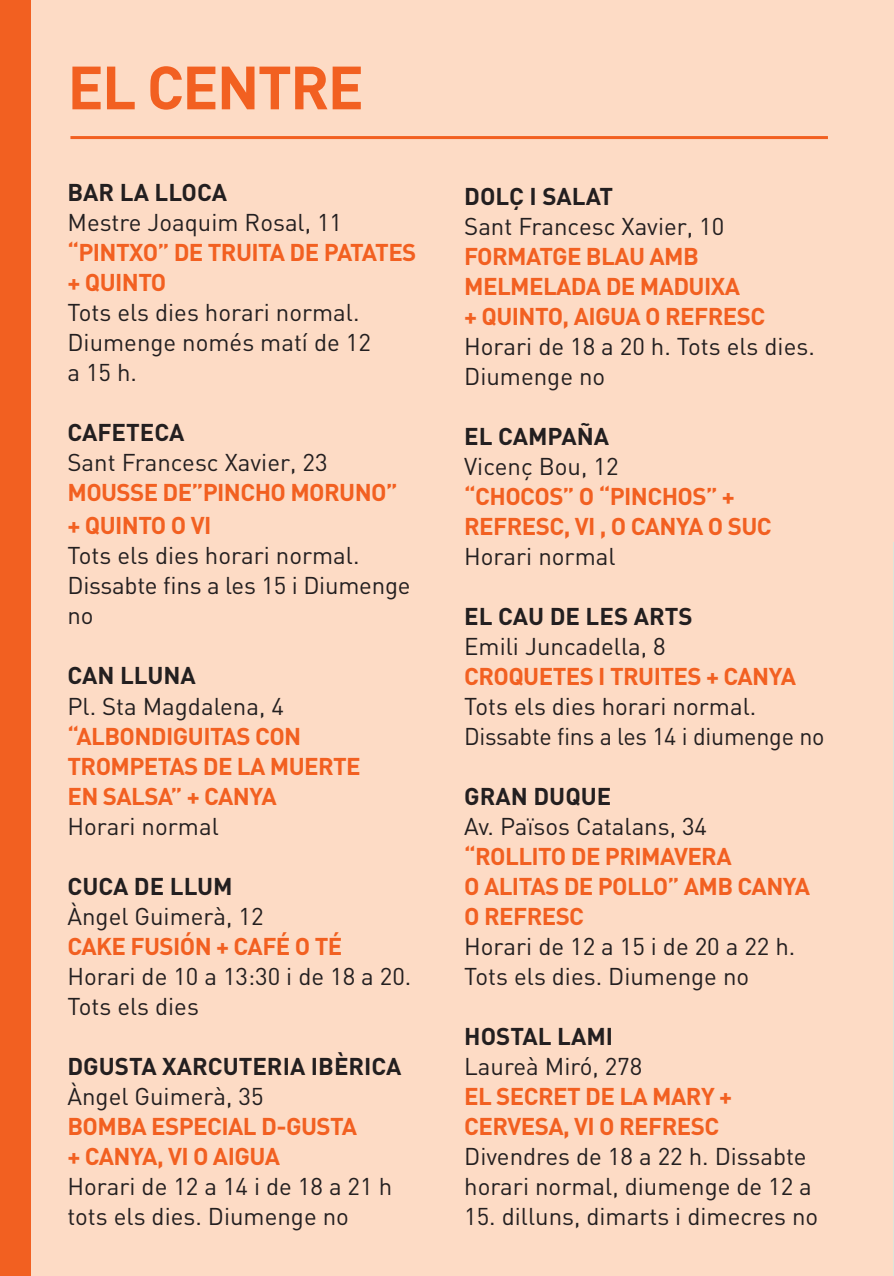
<style>
.page{position:relative;width:894px;height:1276px;background:#fff}
.page>*{position:absolute;margin:0;border:0;box-sizing:border-box;transform-origin:0 0}
.t1{font:700 60px "DIN";letter-spacing:-.03em;color:#f26021}
.salt_-_Copia{font:24px/30px "DIN";color:#231f20}
.tapa_-_Copia{font:700 24px/30px "DIN";letter-spacing:-.025em;color:#f26021}
.bar_-_Copia{font:700 24px "DIN";color:#231f20}
.bar_-_Copia-2{font:24px/30px "DIN";color:#231f20}
</style>
<div class="page">
<div style="left:0;top:0;width:892px;height:1276px;background:#fddbc5"></div>
<hr style="left:892px;top:0;width:1px;height:542px;background:#fddbc5">
<hr style="left:892px;top:542px;width:1px;height:734px;background:#dbe7da">
<div style="left:0;top:0;width:31px;height:1276px;background:#f26021"></div>
<hr style="left:70px;top:136px;width:757px;height:3px;background:#f26021">
<p class="t1" style="left:67px;top:48px;width:298px">EL CENTRE</p>
<p class="bar_-_Copia" style="left:67px;top:177px;width:161px">BAR LA LLOCA</p>
<p class="salt_-_Copia" style="left:67px;top:207px;width:276px">Mestre Joaquim Rosal, 11</p>
<p class="tapa_-_Copia" style="left:67px;top:237px;width:350px">“PINTXO” DE TRUITA DE PATATES + QUINTO</p>
<p class="salt_-_Copia" style="left:67px;top:297px;width:305px">Tots els dies horari normal.<br>Diumenge només matí de 12 a 15 h.</p>
<p class="bar_-_Copia" style="left:67px;top:417px;width:118px">CAFETECA</p>
<p class="salt_-_Copia" style="left:67px;top:447px;width:261px">Sant Francesc Xavier, 23</p>
<p class="tapa_-_Copia" style="left:67px;top:475px;width:331px;line-height:33px">MOUSSE DE”PINCHO MORUNO” + QUINTO O VI</p>
<p class="salt_-_Copia" style="left:67px;top:540px;width:344px">Tots els dies horari normal.<br>Dissabte fins a les 15 i Diumenge no</p>
<p class="bar_-_Copia" style="left:67px;top:660px;width:130px">CAN LLUNA</p>
<p class="salt_-_Copia" style="left:67px;top:690px;width:218px">Pl. Sta Magdalena, 4</p>
<p class="tapa_-_Copia" style="left:67px;top:720px;width:295px">“ALBONDIGUITAS CON<br>TROMPETAS DE LA MUERTE<br>EN SALSA” + CANYA</p>
<p class="salt_-_Copia" style="left:67px;top:810px;width:153px">Horari normal</p>
<p class="bar_-_Copia" style="left:67px;top:870px;width:167px">CUCA DE LLUM</p>
<p class="salt_-_Copia" style="left:67px;top:900px;width:198px">Àngel Guimerà, 12</p>
<p class="tapa_-_Copia" style="left:67px;top:930px;width:276px">CAKE FUSIÓN + CAFÉ O TÉ</p>
<p class="salt_-_Copia" style="left:67px;top:960px;width:345px">Horari de 10 a 13:30 i de 18 a 20.<br>Tots els dies</p>
<p class="bar_-_Copia" style="left:67px;top:1050px;width:335px">DGUSTA XARCUTERIA IBÈRICA</p>
<p class="salt_-_Copia" style="left:67px;top:1080px;width:198px">Àngel Guimerà, 35</p>
<p class="tapa_-_Copia" style="left:67px;top:1110px;width:291px">BOMBA ESPECIAL D-GUSTA + CANYA, VI O AIGUA</p>
<p class="salt_-_Copia" style="left:67px;top:1170px;width:326px">Horari de 12 a 14 i de 18 a 21 h tots els dies. Diumenge no</p>
<p class="bar_-_Copia" style="left:464px;top:180px;width:150px">DOLÇ I SALAT</p>
<p class="salt_-_Copia" style="left:464px;top:211px;width:261px">Sant Francesc Xavier, 10</p>
<p class="tapa_-_Copia" style="left:464px;top:240px;width:302px">FORMATGE BLAU AMB<br>MELMELADA DE MADUIXA<br>+ QUINTO, AIGUA O REFRESC</p>
<p class="salt_-_Copia" style="left:464px;top:331px;width:352px">Horari de 18 a 20 h. Tots els dies.<br>Diumenge no</p>
<p class="bar_-_Copia" style="left:464px;top:420px;width:146px">EL CAMPAÑA</p>
<p class="salt_-_Copia" style="left:464px;top:451px;width:156px">Vicenç Bou, 12</p>
<p class="tapa_-_Copia" style="left:464px;top:480px;width:309px">“CHOCOS” O “PINCHOS” +<br>REFRESC, VI , O CANYA O SUC</p>
<p class="salt_-_Copia" style="left:464px;top:541px;width:153px">Horari normal</p>
<p class="bar_-_Copia" style="left:464px;top:600px;width:230px">EL CAU DE LES ARTS</p>
<p class="salt_-_Copia" style="left:464px;top:631px;width:203px">Emili Juncadella, 8</p>
<p class="tapa_-_Copia" style="left:464px;top:660px;width:333px">CROQUETES I TRUITES + CANYA</p>
<p class="salt_-_Copia" style="left:464px;top:691px;width:362px">Tots els dies horari normal.<br>Dissabte fins a les 14 i diumenge no</p>
<p class="bar_-_Copia" style="left:464px;top:780px;width:149px">GRAN DUQUE</p>
<p class="salt_-_Copia" style="left:464px;top:811px;width:244px">Av. Països Catalans, 34</p>
<p class="tapa_-_Copia" style="left:464px;top:840px;width:269px">“ROLLITO DE PRIMAVERA</p>
<p class="tapa_-_Copia" style="left:464px;top:870px;width:347px">O ALITAS DE POLLO” AMB CANYA<br>O REFRESC</p>
<p class="salt_-_Copia" style="left:464px;top:931px;width:332px">Horari de 12 a 15 i de 20 a 22 h.<br>Tots els dies. Diumenge no</p>
<p class="bar_-_Copia" style="left:464px;top:1020px;width:150px">HOSTAL LAMI</p>
<p class="salt_-_Copia" style="left:464px;top:1051px;width:180px">Laureà Miró, 278</p>
<p class="tapa_-_Copia" style="left:464px;top:1080px;width:269px">EL SECRET DE LA MARY +<br>CERVESA, VI O REFRESC</p>
<p class="bar_-_Copia-2" style="left:464px;top:1141px;width:349px">Divendres de 18 a 22 h. Dissabte horari normal, diumenge de 12 a</p>
<p class="bar_-_Copia-2" style="left:464px;top:1201px;width:355px">15. dilluns, dimarts i dimecres no</p>
</div>
